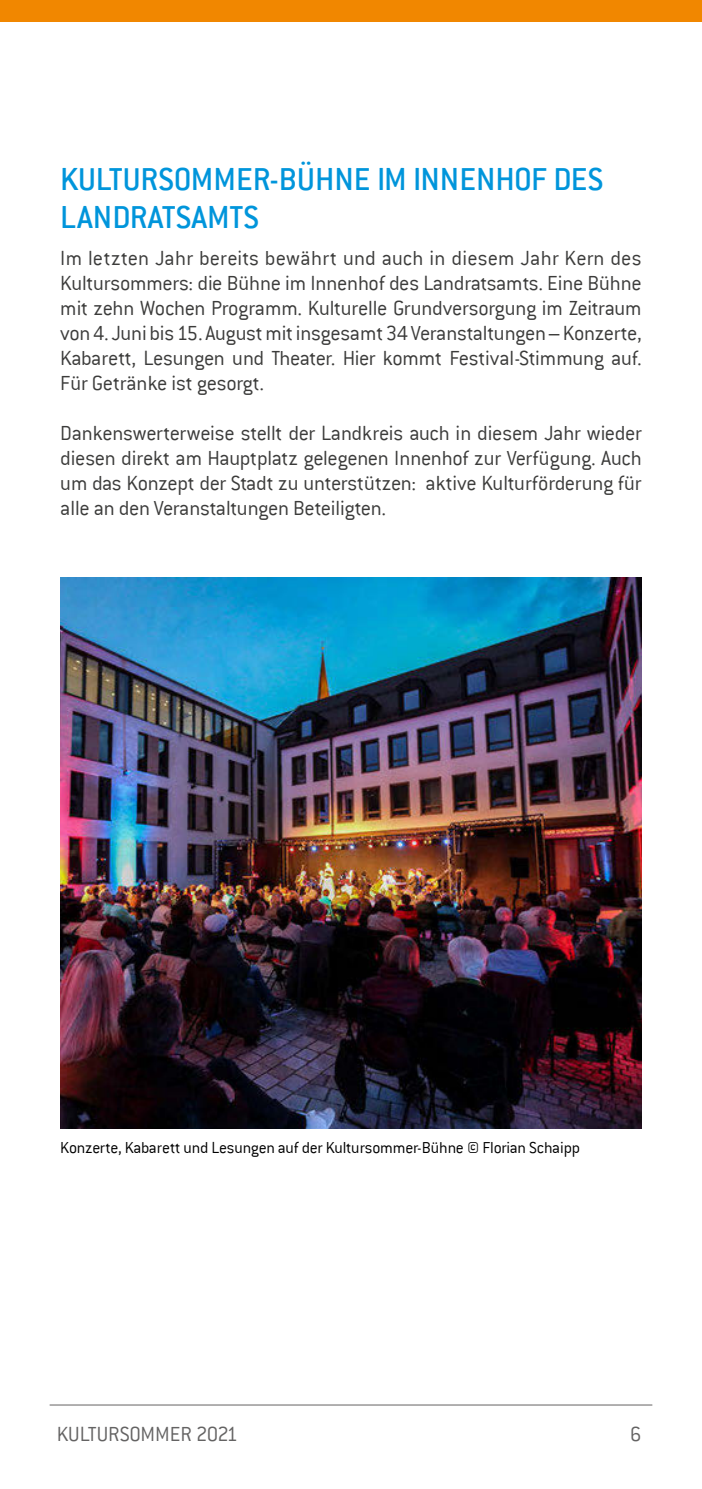
<style>
.page{position:relative;width:702px;height:1489px;background:#fff}
.page>*{position:absolute;margin:0;border:0;box-sizing:border-box;transform-origin:0 0}
.Headline_blau{font:500 35px/37.5px "Conduit ITC";color:#0095db}
.Fließtext_regular{font:300 22.5px/25px "Conduit ITC";letter-spacing:-.015em;color:#3c3c3b;text-align:justify}
.t1{font:300 22.5px "Conduit ITC";color:#646363}
.Fließtext_regular-2{font:300 17.5px "Conduit ITC";letter-spacing:-.015em;color:#000}
</style>
<div class="page">
<img style="left:60px;top:578px;width:581px;height:550px">
<hr style="left:50px;top:1404px;width:602px;height:1px;background:#646363">
<div style="left:0;top:0;width:702px;height:21px;background:#f18700"></div>
<p class="Headline_blau" style="left:60px;top:160px;width:544px">KULTURSOMMER-BÜHNE IM INNENHOF DES<br>LANDRATSAMTS</p>
<p class="Fließtext_regular" style="left:60px;top:246px;width:583px">Im letzten Jahr bereits bewährt und auch in diesem Jahr Kern des Kultursommers: die Bühne im Innenhof des Landratsamts. Eine Bühne mit zehn Wochen Programm. Kulturelle Grundversorgung im Zeitraum von 4. Juni bis 15. August mit insgesamt 34 Veranstaltungen – Konzerte, Kabarett, Lesungen und Theater. Hier kommt Festival-Stimmung auf.<br>Für Getränke ist gesorgt.</p>
<p class="Fließtext_regular" style="left:60px;top:420px;width:583px">Dankenswerterweise stellt der Landkreis auch in diesem Jahr wieder diesen direkt am Hauptplatz gelegenen Innenhof zur Verfügung. Auch um das Konzept der Stadt zu unterstützen: aktive Kulturförderung für alle an den Veranstaltungen Beteiligten.</p>
<p class="Fließtext_regular-2" style="left:60px;top:1138px;width:521px">Konzerte, Kabarett und Lesungen auf der Kultursommer-Bühne © Florian Schaipp</p>
<p class="t1" style="left:57px;top:1421px;width:183px">KULTURSOMMER 2021</p>
<p class="t1" style="left:630px;top:1421px;width:13px">6</p>
</div>
